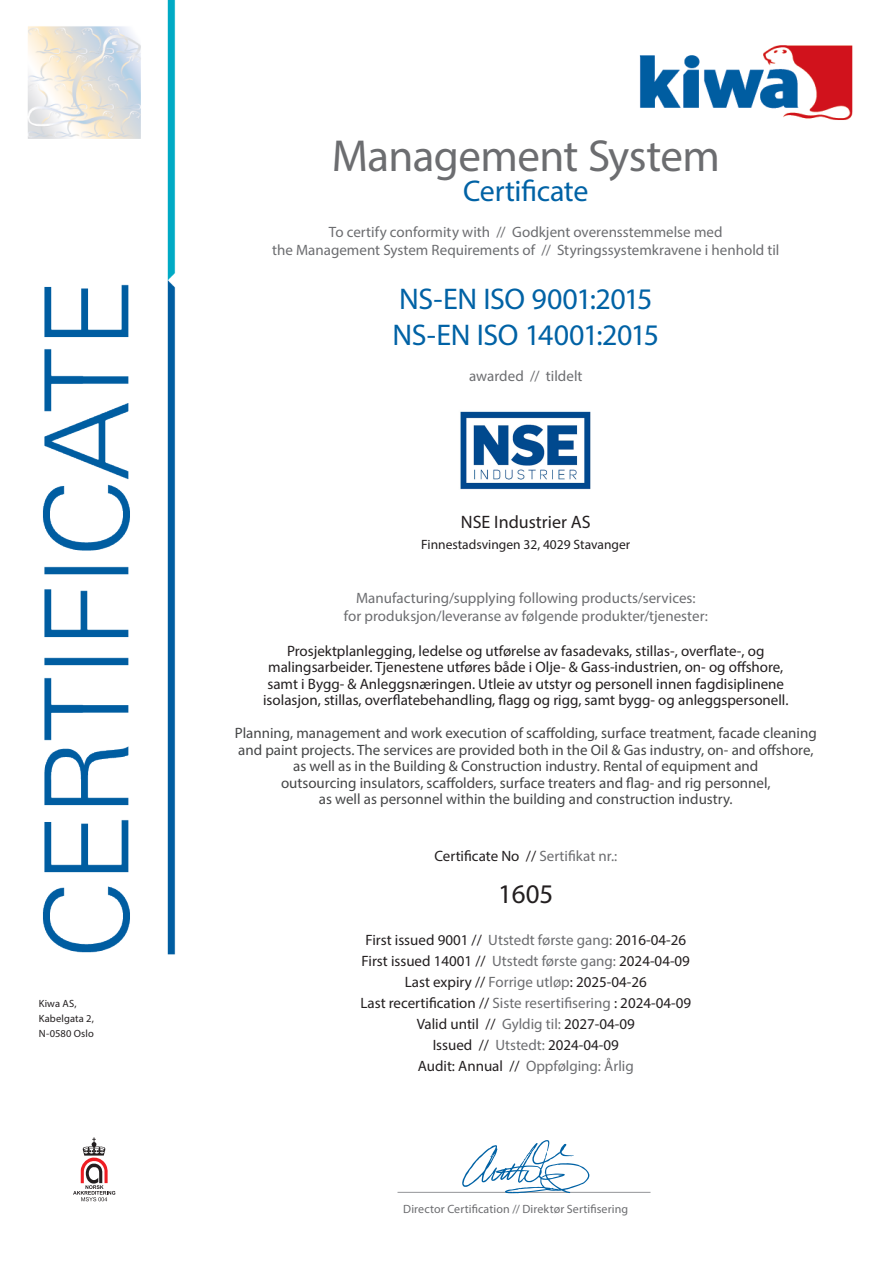
<style>
.page{position:relative;width:893px;height:1263px;background:#fff}
.page>*{position:absolute;margin:0;border:0;box-sizing:border-box;transform-origin:0 0}
.certificate_title{font:45px "Myriad Pro";letter-spacing:-.015em;color:#6c6d70}
.certificate{font:30px "Myriad Pro";letter-spacing:-.015em;color:#0062a5}
.t1{font:27px "Myriad Pro";color:#231f20}
.t2{font:18px "Myriad Pro";color:#231f20}
.t3{font:15px "Myriad Pro";color:#231f20}
.t4{font:15px "Myriad Pro";color:#454647}
.explanation_text{font:15px "Myriad Pro";color:#6c6d70}
.t5{font:13.5px "Myriad Pro";color:#231f20}
.t6{font:12px "Myriad Pro";letter-spacing:.01em;color:#6c6d70}
.t7{font:10.5px/15px "Myriad Pro";letter-spacing:.015em;color:#231f20}
.s1{color:#6c6d70}
.s2{color:#231f20}
</style>
<div class="page">
<img style="left:28px;top:0;width:825px;height:1202px">
<hr style="left:397px;top:1192px;width:253px;height:1px;background:#939598">
<img style="left:454px;top:405px;width:144px;height:92px">
<svg style="left:462px;top:1140px;width:127px;height:53px"></svg>
<p class="t7" style="left:39px;top:995px;width:57px">Kiwa AS,<br>Kabelgata 2,<br>N-0580 Oslo</p>
<p class="certificate_title" style="left:332px;top:128px;width:390px">Management System</p>
<p class="certificate" style="left:463px;top:172px;width:127px">Certificate</p>
<p class="explanation_text" style="left:329px;top:222px;width:395px">To certify conformity with // Godkjent overensstemmelse med</p>
<p class="explanation_text" style="left:272px;top:240px;width:509px">the Management System Requirements of // Styringssystemkravene i henhold til</p>
<p class="certificate" style="left:399px;top:280px;width:255px">NS-EN ISO 9001:2015</p>
<p class="certificate" style="left:392px;top:316px;width:268px">NS-EN ISO 14001:2015</p>
<p class="explanation_text" style="left:469px;top:366px;width:115px">awarded // tildelt</p>
<p class="t2" style="left:461px;top:510px;width:131px">NSE Industrier AS</p>
<p class="t5" style="left:421px;top:536px;width:210px">Finnestadsvingen 32, 4029 Stavanger</p>
<p class="explanation_text" style="left:356px;top:589px;width:341px">Manufacturing/supplying following products/services:</p>
<p class="explanation_text" style="left:344px;top:607px;width:366px">for produksjon/leveranse av følgende produkter/tjenester:</p>
<p class="t3" style="left:287px;top:641px;width:479px">Prosjektplanlegging, ledelse og utførelse av fasadevaks, stillas-, overflate-, og</p>
<p class="t3" style="left:268px;top:658px;width:517px">malingsarbeider. Tjenestene utføres både i Olje- &amp; Gass-industrien, on- og offshore,</p>
<p class="t3" style="left:267px;top:674px;width:518px">samt i Bygg- &amp; Anleggsnæringen. Utleie av utstyr og personell innen fagdisiplinene</p>
<p class="t3" style="left:263px;top:691px;width:527px">isolasjon, stillas, overflatebehandling, flagg og rigg, samt bygg- og anleggspersonell.</p>
<p class="t4" style="left:235px;top:724px;width:584px">Planning, management and work execution of scaffolding, surface treatment, facade cleaning</p>
<p class="t4" style="left:238px;top:740px;width:577px">and paint projects. The services are provided both in the Oil &amp; Gas industry, on- and offshore,</p>
<p class="t4" style="left:293px;top:757px;width:467px">as well as in the Building &amp; Construction industry. Rental of equipment and</p>
<p class="t4" style="left:281px;top:773px;width:491px">outsourcing insulators, scaffolders, surface treaters and flag- and rig personnel,</p>
<p class="t4" style="left:319px;top:790px;width:415px">as well as personnel within the building and construction industry.</p>
<p class="t3" style="left:434px;top:847px;width:184px">Certificate No // <span class="s1">Sertifikat nr.:</span></p>
<p class="t1" style="left:498px;top:877px;width:57px">1605</p>
<p class="t3" style="left:365px;top:931px;width:322px">First issued 9001 // <span class="s1">Utstedt første gang:</span> 2016-04-26</p>
<p class="t3" style="left:362px;top:952px;width:330px">First issued 14001 // <span class="s1">Utstedt første gang:</span> 2024-04-09</p>
<p class="t3" style="left:405px;top:973px;width:244px">Last expiry // <span class="s1">Forrige utløp</span>: 2025-04-26</p>
<p class="t3" style="left:360px;top:994px;width:332px">Last recertification // <span class="s1">Siste resertifisering</span> : 2024-04-09</p>
<p class="t3" style="left:417px;top:1015px;width:220px">Valid until // <span class="s1">Gyldig til:</span> 2027-04-09</p>
<p class="t3" style="left:433px;top:1036px;width:188px">Issued // <span class="s1">Utstedt:</span> 2024-04-09</p>
<p class="explanation_text" style="left:418px;top:1057px;width:218px"><span class="s2">Audit: Annual //</span> Oppfølging: Årlig</p>
<p class="t6" style="left:403px;top:1201px;width:226px">Director Certification // Direktør Sertifisering</p>
</div>
